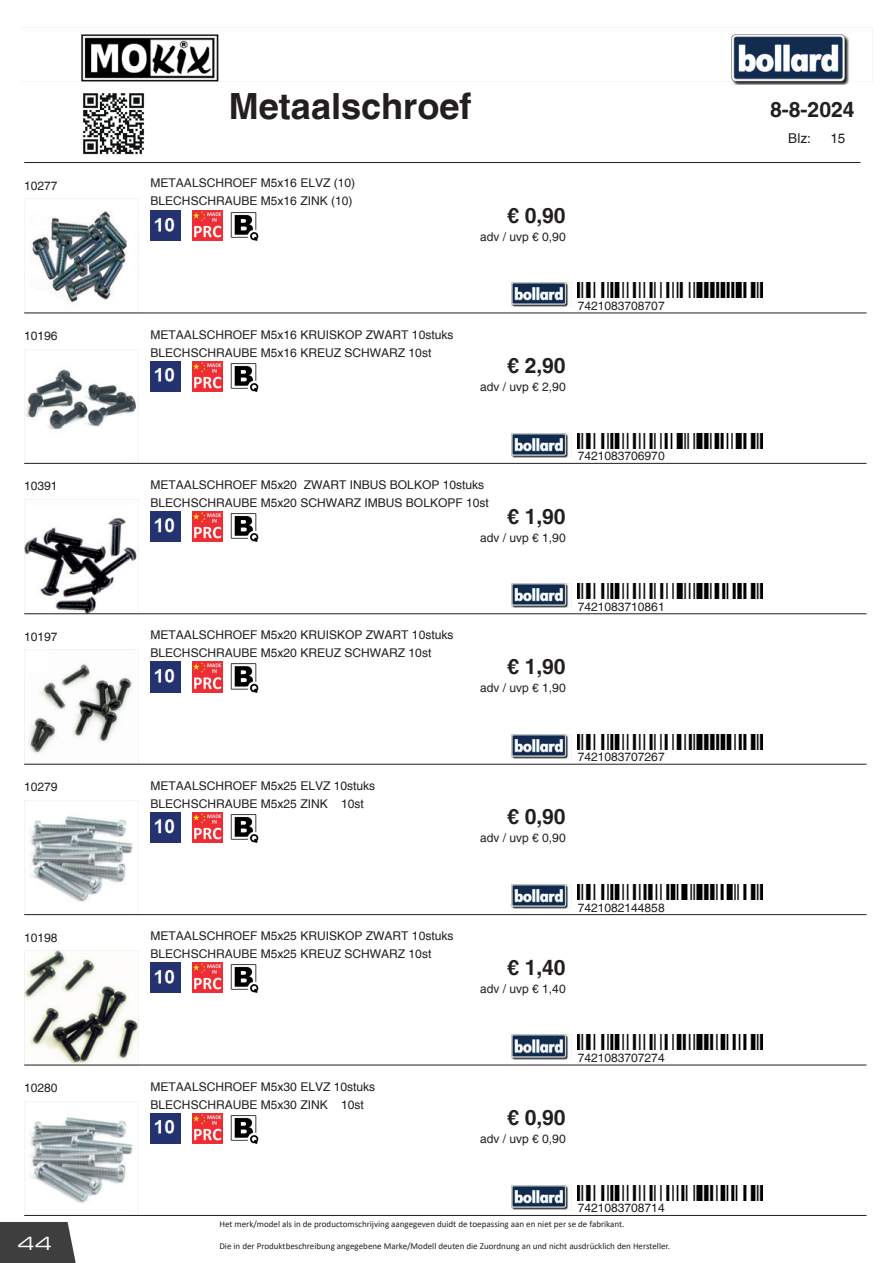
<style>
.page{position:relative;width:893px;height:1263px;background:#fff}
.page>*{position:absolute;margin:0;border:0;box-sizing:border-box;transform-origin:0 0}
.t1{font:700 36.15px "Helvetica";color:#231f20}
.t2{font:700 21px "Helvetica";color:#231f20}
.t3{font:18px "Eurostile Extended Two";color:#fff}
.t4{font:13.5px "Helvetica";color:#231f20}
.t5{font:12px/18px "Helvetica";color:#231f20}
.t6{font:9px "Calibri";color:#231f20}
.t7{font:9px "Calibri";color:#221f1f}
</style>
<div class="page">
<div style="left:0;top:1222px;width:76px;height:41px;background:#3e3e3f"></div>
<img style="left:81px;top:34px;width:138px;height:47px">
<hr style="left:24px;top:162px;width:836px;height:1px;background:#231f20">
<img style="left:512px;top:283px;width:60px;height:24px">
<img style="left:24px;top:200px;width:115px;height:113px">
<img style="left:578px;top:283px;width:185px;height:15px">
<img style="left:151px;top:211px;width:30px;height:30px">
<img style="left:193px;top:211px;width:30px;height:30px">
<img style="left:230px;top:212px;width:29px;height:29px">
<hr style="left:24px;top:313px;width:842px;height:1px;background:#231f20">
<img style="left:512px;top:433px;width:60px;height:24px">
<img style="left:24px;top:349px;width:115px;height:114px">
<img style="left:578px;top:433px;width:185px;height:15px">
<img style="left:151px;top:361px;width:30px;height:30px">
<img style="left:193px;top:361px;width:30px;height:30px">
<img style="left:230px;top:363px;width:29px;height:28px">
<hr style="left:24px;top:463px;width:842px;height:1px;background:#231f20">
<img style="left:512px;top:584px;width:60px;height:24px">
<img style="left:24px;top:499px;width:115px;height:114px">
<img style="left:578px;top:584px;width:185px;height:15px">
<img style="left:151px;top:511px;width:30px;height:31px">
<img style="left:193px;top:511px;width:30px;height:31px">
<img style="left:230px;top:513px;width:29px;height:29px">
<hr style="left:24px;top:613px;width:842px;height:1px;background:#231f20">
<img style="left:512px;top:734px;width:60px;height:24px">
<img style="left:24px;top:650px;width:115px;height:114px">
<img style="left:578px;top:734px;width:185px;height:15px">
<img style="left:151px;top:662px;width:30px;height:30px">
<img style="left:193px;top:662px;width:30px;height:30px">
<img style="left:230px;top:663px;width:29px;height:29px">
<hr style="left:24px;top:764px;width:842px;height:1px;background:#231f20">
<img style="left:512px;top:884px;width:60px;height:24px">
<img style="left:24px;top:800px;width:115px;height:113px">
<img style="left:578px;top:884px;width:185px;height:15px">
<img style="left:151px;top:812px;width:30px;height:30px">
<img style="left:193px;top:812px;width:30px;height:30px">
<img style="left:230px;top:814px;width:29px;height:28px">
<hr style="left:24px;top:914px;width:842px;height:1px;background:#231f20">
<img style="left:512px;top:1035px;width:60px;height:24px">
<img style="left:24px;top:951px;width:115px;height:114px">
<img style="left:578px;top:1035px;width:185px;height:15px">
<img style="left:151px;top:963px;width:30px;height:30px">
<img style="left:193px;top:963px;width:30px;height:30px">
<img style="left:230px;top:964px;width:29px;height:29px">
<hr style="left:24px;top:1065px;width:842px;height:1px;background:#231f20">
<img style="left:512px;top:1185px;width:60px;height:24px">
<img style="left:24px;top:1101px;width:115px;height:114px">
<img style="left:578px;top:1185px;width:185px;height:15px">
<img style="left:151px;top:1113px;width:30px;height:30px">
<img style="left:193px;top:1113px;width:30px;height:30px">
<img style="left:230px;top:1115px;width:29px;height:28px">
<hr style="left:24px;top:1215px;width:842px;height:1px;background:#231f20">
<img style="left:83px;top:93px;width:62px;height:62px">
<img style="left:731px;top:34px;width:119px;height:51px">
<h1 class="t1" style="left:229px;top:84px;width:244px">Metaalschroef</h1>
<h2 class="t2" style="left:770px;top:97px;width:86px">8-8-2024</h2>
<p class="t4" style="left:788px;top:130px;width:24px">Blz:</p>
<p class="t4" style="left:830px;top:130px;width:17px">15</p>
<p class="t5" style="left:24px;top:176px;width:35px">10277</p>
<p class="t5" style="left:151px;top:173px;width:206px">METAALSCHROEF M5x16 ELVZ (10)<br>BLECHSCHRAUBE M5x16 ZINK (10)</p>
<p class="t5" style="left:24px;top:327px;width:35px">10196</p>
<p class="t5" style="left:151px;top:325px;width:304px">METAALSCHROEF M5x16 KRUISKOP ZWART 10stuks<br>BLECHSCHRAUBE M5x16 KREUZ SCHWARZ 10st</p>
<h2 class="t2" style="left:507px;top:202px;width:60px">€ 0,90</h2>
<p class="t5" style="left:480px;top:228px;width:87px">adv / uvp € 0,90</p>
<p class="t5" style="left:578px;top:297px;width:88px">7421083708707</p>
<h2 class="t2" style="left:507px;top:353px;width:60px">€ 2,90</h2>
<p class="t5" style="left:480px;top:378px;width:87px">adv / uvp € 2,90</p>
<p class="t5" style="left:24px;top:477px;width:35px">10391</p>
<p class="t5" style="left:151px;top:476px;width:340px">METAALSCHROEF M5x20 ZWART INBUS BOLKOP 10stuks<br>BLECHSCHRAUBE M5x20 SCHWARZ IMBUS BOLKOPF 10st</p>
<h2 class="t2" style="left:507px;top:503px;width:60px">€ 1,90</h2>
<p class="t5" style="left:480px;top:528px;width:87px">adv / uvp € 1,90</p>
<p class="t5" style="left:578px;top:447px;width:88px">7421083706970</p>
<p class="t5" style="left:24px;top:628px;width:35px">10197</p>
<p class="t5" style="left:151px;top:626px;width:304px">METAALSCHROEF M5x20 KRUISKOP ZWART 10stuks<br>BLECHSCHRAUBE M5x20 KREUZ SCHWARZ 10st</p>
<p class="t5" style="left:578px;top:598px;width:88px">7421083710861</p>
<h2 class="t2" style="left:507px;top:654px;width:60px">€ 1,90</h2>
<p class="t5" style="left:480px;top:679px;width:87px">adv / uvp € 1,90</p>
<p class="t5" style="left:24px;top:778px;width:35px">10279</p>
<p class="t5" style="left:151px;top:777px;width:226px">METAALSCHROEF M5x25 ELVZ 10stuks<br>BLECHSCHRAUBE M5x25 ZINK 10st</p>
<p class="t5" style="left:24px;top:928px;width:35px">10198</p>
<p class="t5" style="left:151px;top:927px;width:304px">METAALSCHROEF M5x25 KRUISKOP ZWART 10stuks<br>BLECHSCHRAUBE M5x25 KREUZ SCHWARZ 10st</p>
<p class="t5" style="left:24px;top:1079px;width:35px">10280</p>
<p class="t5" style="left:151px;top:1077px;width:226px">METAALSCHROEF M5x30 ELVZ 10stuks<br>BLECHSCHRAUBE M5x30 ZINK 10st</p>
<p class="t5" style="left:578px;top:748px;width:88px">7421083707267</p>
<h2 class="t2" style="left:507px;top:804px;width:60px">€ 0,90</h2>
<p class="t5" style="left:480px;top:829px;width:87px">adv / uvp € 0,90</p>
<p class="t5" style="left:578px;top:898px;width:88px">7421082144858</p>
<h2 class="t2" style="left:507px;top:954px;width:60px">€ 1,40</h2>
<p class="t5" style="left:480px;top:980px;width:87px">adv / uvp € 1,40</p>
<p class="t5" style="left:578px;top:1049px;width:88px">7421083707274</p>
<h2 class="t2" style="left:507px;top:1105px;width:60px">€ 0,90</h2>
<p class="t5" style="left:480px;top:1130px;width:87px">adv / uvp € 0,90</p>
<p class="t5" style="left:578px;top:1199px;width:88px">7421083708714</p>
<h3 class="t3" style="left:17px;top:1231px;width:36px">44</h3>
<p class="t7" style="left:219px;top:1218px;width:407px">Het merk/model als in de productomschrijving aangegeven duidt de toepassing aan en niet per se de fabrikant.</p>
<p class="t6" style="left:219px;top:1239px;width:452px">Die in der Produktbeschreibung angegebene Marke/Modell deuten die Zuordnung an und nicht ausdrücklich den Hersteller.</p>
</div>
